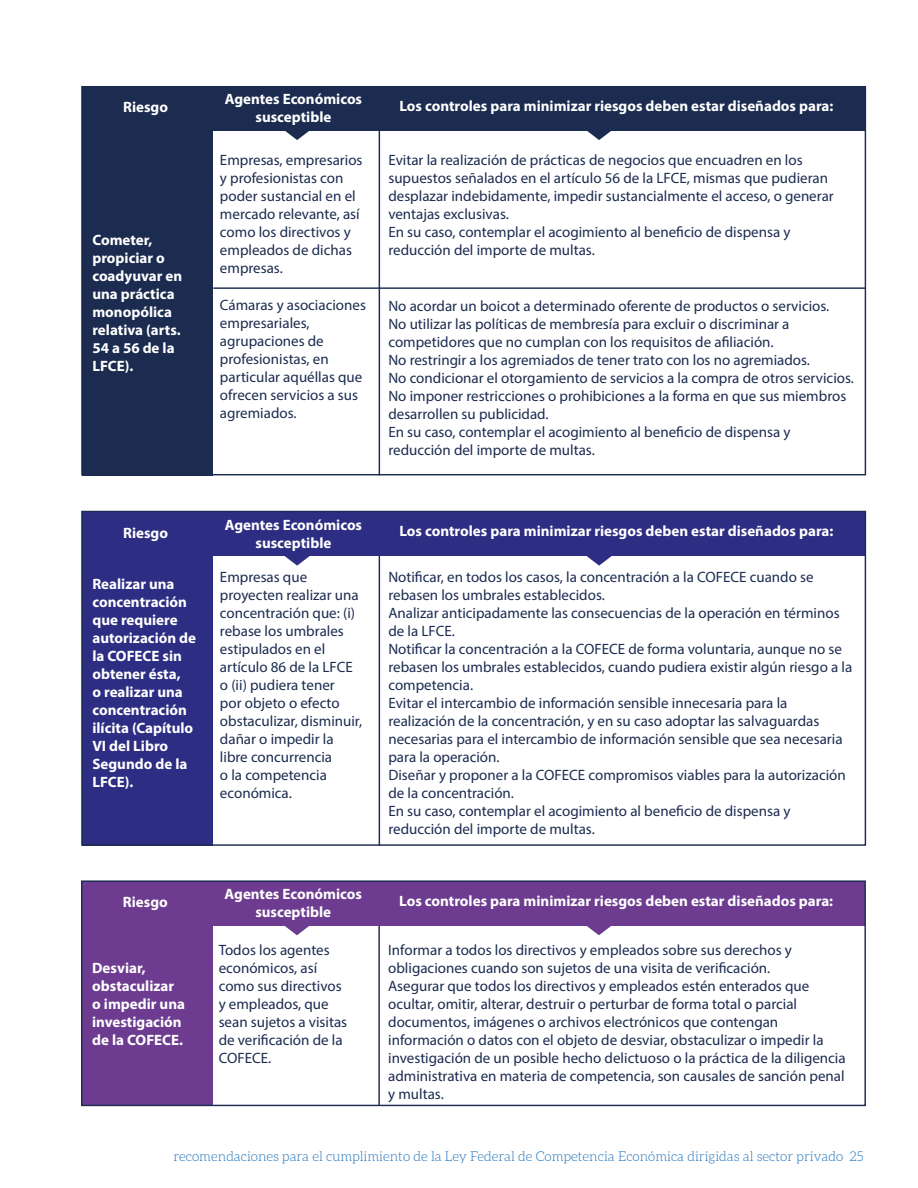
<style>
.page{position:relative;width:918px;height:1188px;background:#fff}
.page>*{position:absolute;margin:0;border:0;box-sizing:border-box;transform-origin:0 0}
.t1{font:15px/18px "Myriad Pro";color:#1c2c50}
.t2{font:700 15px/18px "Myriad Pro";color:#fff}
.t3{font:300 13.5px "Aleo";color:#1d71b8}
</style>
<div class="page">
<div style="left:82px;top:117px;width:130px;height:358px;background:#1c2c50"></div>
<hr style="left:379px;top:86px;width:1px;height:389px;background:#1c2c50">
<div style="left:82px;top:86px;width:783px;height:45px;background:#1c2c50"></div>
<svg style="left:285px;top:131px;width:24px;height:9px"></svg>
<svg style="left:587px;top:131px;width:24px;height:9px"></svg>
<div style="left:82px;top:542px;width:130px;height:304px;background:#2d2e83"></div>
<hr style="left:379px;top:511px;width:1px;height:335px;background:#1c2c50">
<div style="left:82px;top:511px;width:783px;height:45px;background:#2d2e83"></div>
<svg style="left:284px;top:556px;width:26px;height:10px"></svg>
<svg style="left:586px;top:556px;width:26px;height:10px"></svg>
<div style="left:82px;top:912px;width:130px;height:193px;background:#6d3c90"></div>
<hr style="left:378px;top:881px;width:2px;height:224px;background:#1c2c50">
<div style="left:82px;top:881px;width:783px;height:45px;background:#6d3c90"></div>
<svg style="left:285px;top:926px;width:24px;height:9px"></svg>
<svg style="left:587px;top:926px;width:24px;height:9px"></svg>
<div style="left:81px;top:880px;width:785px;height:226px;border:1px solid #1c2c50"></div>
<hr style="left:213px;top:287px;width:652px;height:2px;background:#1c2c50">
<p class="t2" style="left:123px;top:98px;width:47px">Riesgo</p>
<p class="t2" style="left:92px;top:231px;width:91px">Cometer, propiciar o coadyuvar en una práctica monopólica relativa (arts.<br>54 a 56 de la<br>LFCE).</p>
<p class="t2" style="left:225px;top:90px;width:139px;text-align:center">Agentes Económicos susceptible</p>
<p class="t2" style="left:399px;top:96px;width:435px">Los controles para minimizar riesgos deben estar diseñados para:</p>
<p class="t1" style="left:220px;top:150px;width:144px">Empresas, empresarios y profesionistas con poder sustancial en el mercado relevante, así como los directivos y empleados de dichas empresas.</p>
<p class="t1" style="left:388px;top:150px;width:447px">Evitar la realización de prácticas de negocios que encuadren en los supuestos señalados en el artículo 56 de la LFCE, mismas que pudieran desplazar indebidamente, impedir sustancialmente el acceso, o generar ventajas exclusivas.<br>En su caso, contemplar el acogimiento al beneficio de dispensa y reducción del importe de multas.</p>
<p class="t1" style="left:388px;top:296px;width:467px">No acordar un boicot a determinado oferente de productos o servicios.<br>No utilizar las políticas de membresía para excluir o discriminar a competidores que no cumplan con los requisitos de afiliación.<br>No restringir a los agremiados de tener trato con los no agremiados.<br>No condicionar el otorgamiento de servicios a la compra de otros servicios.<br>No imponer restricciones o prohibiciones a la forma en que sus miembros desarrollen su publicidad.<br>En su caso, contemplar el acogimiento al beneficio de dispensa y reducción del importe de multas.</p>
<p class="t1" style="left:220px;top:295px;width:147px">Cámaras y asociaciones empresariales, agrupaciones de profesionistas, en particular aquéllas que ofrecen servicios a sus agremiados.</p>
<p class="t2" style="left:123px;top:523px;width:47px">Riesgo</p>
<p class="t2" style="left:225px;top:515px;width:139px;text-align:center">Agentes Económicos susceptible</p>
<p class="t2" style="left:399px;top:522px;width:435px">Los controles para minimizar riesgos deben estar diseñados para:</p>
<p class="t2" style="left:92px;top:575px;width:105px">Realizar una concentración que requiere autorización de la COFECE sin obtener ésta,<br>o realizar una concentración ilícita (Capítulo<br>VI del Libro<br>Segundo de la<br>LFCE).</p>
<p class="t1" style="left:220px;top:568px;width:144px">Empresas que proyecten realizar una concentración que: (i) rebase los umbrales estipulados en el artículo 86 de la LFCE o (ii) pudiera tener<br>por objeto o efecto obstaculizar, disminuir, dañar o impedir la libre concurrencia<br>o la competencia económica.</p>
<p class="t1" style="left:388px;top:568px;width:465px">Notificar, en todos los casos, la concentración a la COFECE cuando se rebasen los umbrales establecidos.<br>Analizar anticipadamente las consecuencias de la operación en términos de la LFCE.<br>Notificar la concentración a la COFECE de forma voluntaria, aunque no se rebasen los umbrales establecidos, cuando pudiera existir algún riesgo a la competencia.<br>Evitar el intercambio de información sensible innecesaria para la realización de la concentración, y en su caso adoptar las salvaguardas necesarias para el intercambio de información sensible que sea necesaria para la operación.<br>Diseñar y proponer a la COFECE compromisos viables para la autorización de la concentración.<br>En su caso, contemplar el acogimiento al beneficio de dispensa y reducción del importe de multas.</p>
<p class="t2" style="left:123px;top:893px;width:47px">Riesgo</p>
<p class="t2" style="left:225px;top:885px;width:139px;text-align:center">Agentes Económicos susceptible</p>
<p class="t2" style="left:399px;top:892px;width:435px">Los controles para minimizar riesgos deben estar diseñados para:</p>
<p class="t2" style="left:92px;top:959px;width:94px">Desviar, obstaculizar o impedir una investigación de la COFECE.</p>
<p class="t1" style="left:219px;top:941px;width:130px">Todos los agentes económicos, así como sus directivos y empleados, que sean sujetos a visitas de verificación de la<br>COFECE.</p>
<p class="t1" style="left:388px;top:941px;width:459px">Informar a todos los directivos y empleados sobre sus derechos y obligaciones cuando son sujetos de una visita de verificación.<br>Asegurar que todos los directivos y empleados estén enterados que ocultar, omitir, alterar, destruir o perturbar de forma total o parcial documentos, imágenes o archivos electrónicos que contengan información o datos con el objeto de desviar, obstaculizar o impedir la investigación de un posible hecho delictuoso o la práctica de la diligencia administrativa en materia de competencia, son causales de sanción penal y multas.</p>
<p class="t3" style="left:173px;top:1149px;width:692px">recomendaciones para el cumplimiento de la Ley Federal de Competencia Económica dirigidas al sector privado 25</p>
</div>
